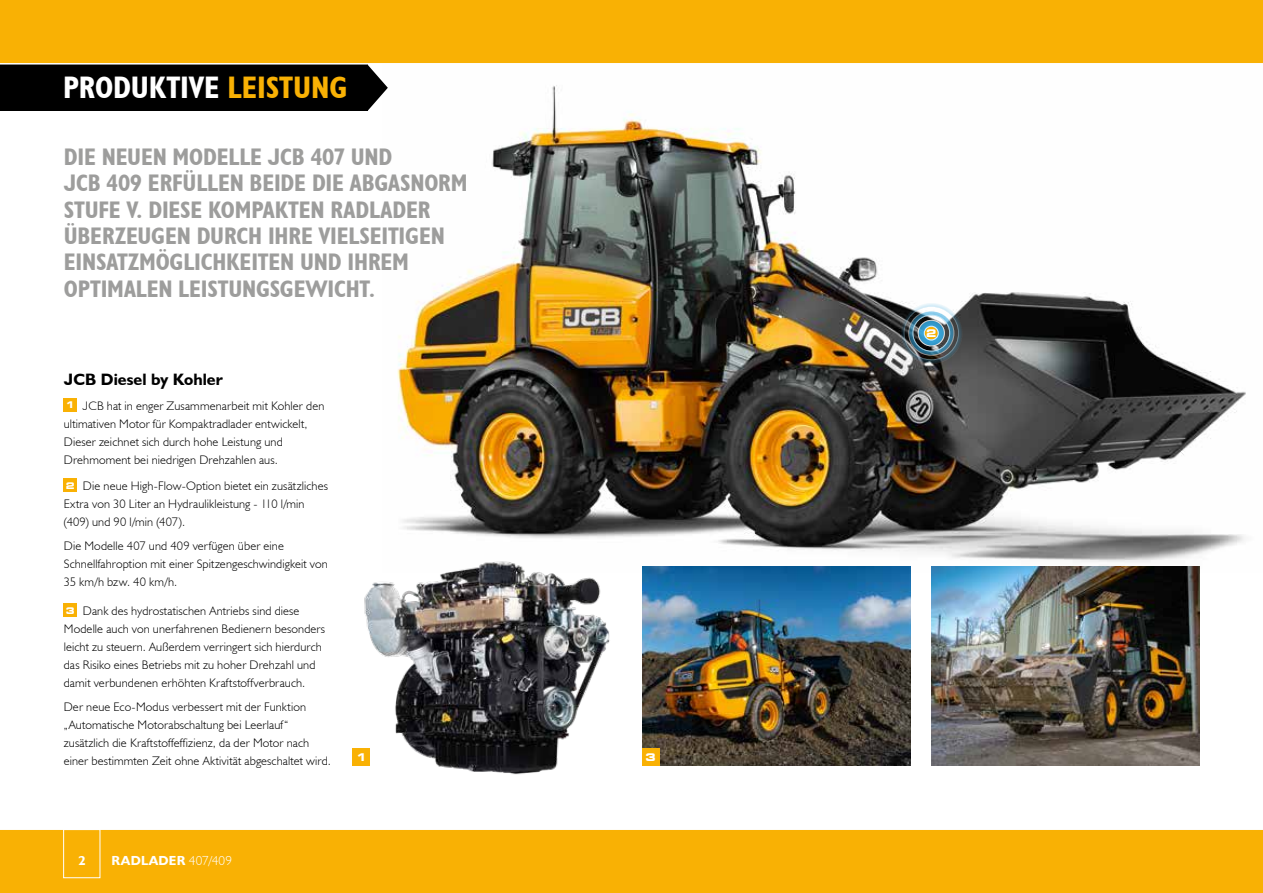
<style>
.page{position:relative;width:1263px;height:893px;background:#fff}
.page>*{position:absolute;margin:0;border:0;box-sizing:border-box;transform-origin:0 0}
.t1{font:700 condensed 31.2px "JCB Euro";letter-spacing:-.005em;color:#fff}
.t2{font:700 condensed 24px/26.2px "JCB Euro";letter-spacing:-.005em;color:#9d9d9c}
.t3{font:700 16.5px "JCB Euro";letter-spacing:.005em;color:#000}
.t4{font:700 13.2px "JCB Euro";letter-spacing:.02em;color:#fff}
.t5{font:300 12.3px/18px "JCB Euro";letter-spacing:.01em;color:#000}
.t6{font:700 expanded 10.5px "Square 721 BT";color:#fff}
.s1{color:#f9b104}
.s2{font-family:"Square 721 BT";font-weight:700;font-stretch:expanded;font-size:9.15px;color:#fff}
.s3{font-weight:300}
</style>
<div class="page">
<img style="left:397px;top:85px;width:849px;height:487px">
<img style="left:355px;top:531px;width:265px;height:244px">
<img style="left:642px;top:567px;width:268px;height:198px">
<img style="left:931px;top:567px;width:268px;height:198px">
<svg style="left:368px;top:65px;width:20px;height:45px"></svg>
<div style="left:0;top:54px;width:368px;height:57px;background:#000"></div>
<div style="left:64px;top:398px;width:13px;height:13px;background:#f9b104"></div>
<div style="left:64px;top:479px;width:13px;height:13px;background:#f9b104"></div>
<div style="left:64px;top:604px;width:13px;height:13px;background:#f9b104"></div>
<div style="left:353px;top:748px;width:17px;height:17px;background:#f9b104"></div>
<div style="left:642px;top:748px;width:17px;height:17px;background:#f9b104"></div>
<svg style="left:899px;top:302px;width:64px;height:63px;background:#76878b"></svg>
<div style="left:0;top:829px;width:1263px;height:64px;background:#f9b104"></div>
<div style="left:63px;top:829px;width:37px;height:49px;border:1px solid #fff"></div>
<hr style="left:0;top:828px;width:1263px;height:2px;background:#fff">
<div style="left:0;top:0;width:1263px;height:64px;background:#f9b104"></div>
<hr style="left:0;top:63px;width:1263px;height:2px;background:#fff">
<h1 class="t1" style="left:63px;top:68px;width:286px">PRODUKTIVE <span class="s1">LEISTUNG</span></h1>
<h2 class="t2" style="left:64px;top:143px;width:405px">DIE NEUEN MODELLE JCB 407 UND<br>JCB 409 ERFÜLLEN BEIDE DIE ABGASNORM STUFE V. DIESE KOMPAKTEN RADLADER ÜBERZEUGEN DURCH IHRE VIELSEITIGEN EINSATZMÖGLICHKEITEN UND IHREM OPTIMALEN LEISTUNGSGEWICHT.</h2>
<h3 class="t3" style="left:64px;top:369px;width:161px">JCB Diesel by Kohler</h3>
<p class="t5" style="left:64px;top:396px;width:262px"><span class="s2">1</span> JCB hat in enger Zusammenarbeit mit Kohler den ultimativen Motor für Kompaktradlader entwickelt, Dieser zeichnet sich durch hohe Leistung und Drehmoment bei niedrigen Drehzahlen aus.</p>
<p class="t5" style="left:64px;top:477px;width:266px"><span class="s2">2</span> Die neue High-Flow‑Option bietet ein zusätzliches<br>Extra von 30 Liter an Hydraulikleistung - 110 l/min (409) und 90 l/min (407).</p>
<p class="t5" style="left:64px;top:537px;width:265px">Die Modelle 407 und 409 verfügen über eine<br>Schnellfahroption mit einer Spitzengeschwindigkeit von<br>35 km/h bzw. 40 km/h.</p>
<p class="t5" style="left:64px;top:602px;width:263px"><span class="s2">3</span> Dank des hydrostatischen Antriebs sind diese Modelle auch von unerfahrenen Bedienern besonders leicht zu steuern. Außerdem verringert sich hierdurch das Risiko eines Betriebs mit zu hoher Drehzahl und damit verbundenen erhöhten Kraftstoffverbrauch.</p>
<p class="t5" style="left:64px;top:698px;width:269px">Der neue Eco-Modus verbessert mit der Funktion „Automatische Motorabschaltung bei Leerlauf“ zusätzlich die Kraftstoffeffizienz, da der Motor nach einer bestimmten Zeit ohne Aktivität abgeschaltet wird.</p>
<p class="t6" style="left:356px;top:751px;width:12px">1</p>
<p class="t6" style="left:645px;top:751px;width:12px">3</p>
<p class="t4" style="left:78px;top:852px;width:9px">2</p>
<p class="t4" style="left:112px;top:852px;width:122px">RADLADER <span class="s3">407/409</span></p>
<p class="t6" style="left:926px;top:326px;width:12px">2</p>
</div>
